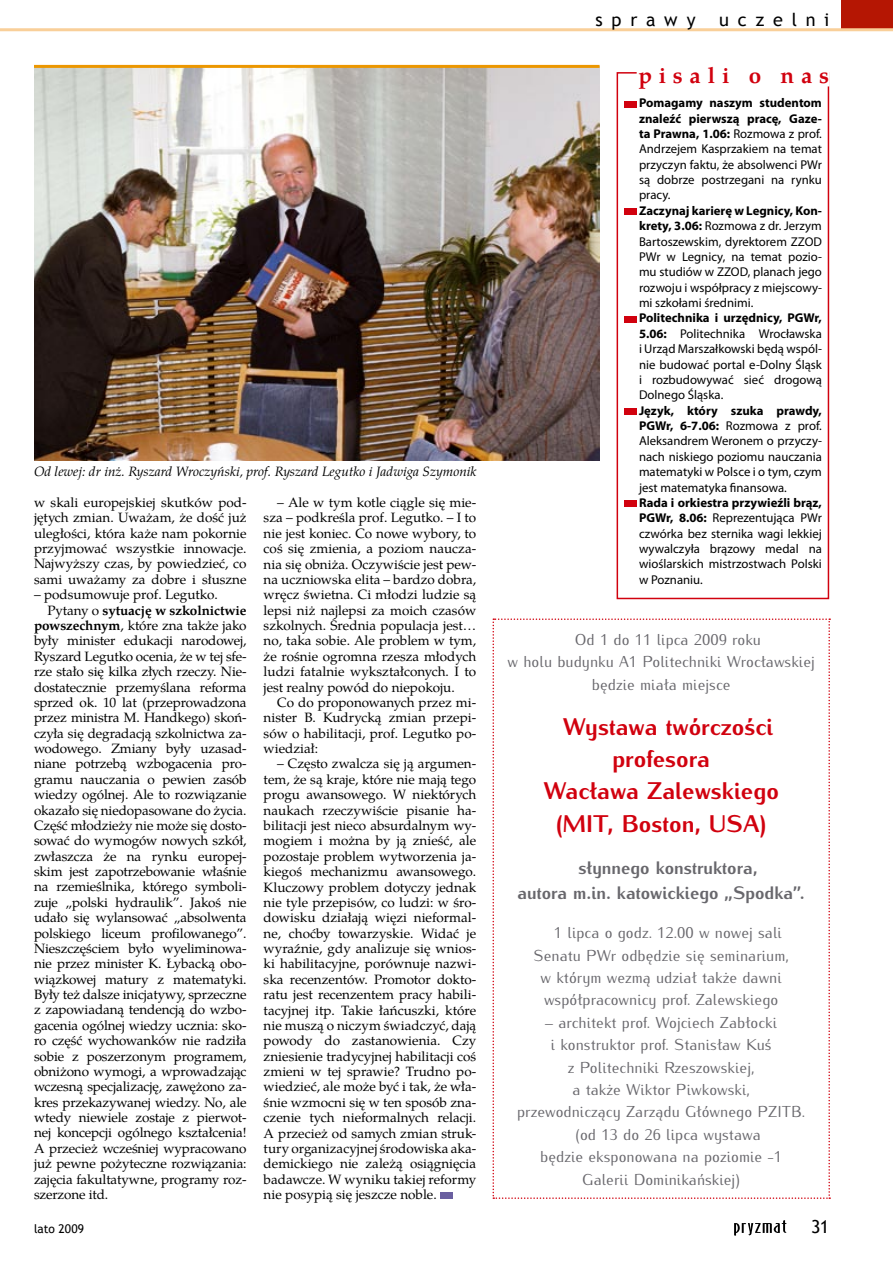
<style>
.page{position:relative;width:893px;height:1263px;background:#fff}
.page>*{position:absolute;margin:0;border:0;box-sizing:border-box;transform-origin:0 0}
.t1{font:800 24px/32.2px "Iwona";color:#d1010e;text-align:center}
.t2{font:700 22.5px "Te X Gyre Pagella";letter-spacing:.3em;color:#d1010e}
.t3{font:800 18px/25px "Iwona";color:#68676c}
.t4{font:18px "Trebuchet MS";letter-spacing:.485em;color:#000}
.t5{font:15.75px "Iwona";color:#68676c}
.t6{font:13.5px/15.5px "Te X Gyre Pagella";letter-spacing:-.01em;color:#000;text-align:justify}
.t7{font:italic 13.5px "Te X Gyre Pagella";color:#000}
.t8{font:700 13.5px "Te X Gyre Pagella";letter-spacing:-.01em;color:#000}
.t9{font:12.75px/15.5px "Myriad Pro";color:#000;text-align:justify}
.t10{font:12px "Trebuchet MS";color:#000}
.s1{font-weight:400}
.s2{font-weight:700}
</style>
<div class="page">
<div style="left:624px;top:101px;width:12px;height:6px;background:#d1010e"></div>
<div style="left:624px;top:209px;width:12px;height:6px;background:#d1010e"></div>
<div style="left:624px;top:316px;width:12px;height:6px;background:#d1010e"></div>
<div style="left:624px;top:408px;width:12px;height:7px;background:#d1010e"></div>
<div style="left:624px;top:501px;width:12px;height:6px;background:#d1010e"></div>
<div style="left:617px;top:72px;width:212px;height:527px;border:2px solid #d1010e"></div>
<div style="left:637px;top:64px;width:193px;height:22px;background:#fff"></div>
<div style="left:440px;top:1192px;width:13px;height:7px;background:#6a5fa0"></div>
<img style="left:34px;top:68px;width:566px;height:393px">
<hr style="left:34px;top:65px;width:566px;height:3px;background:#ec9700">
<svg style="left:492px;top:618px;width:338px;height:581px"></svg>
<div style="left:842px;top:0;width:51px;height:30px;background:#b51603"></div>
<hr style="left:0;top:28px;width:893px;height:3px;background:#f9cf99">
<svg style="left:734px;top:1220px;width:53px;height:16px"></svg>
<p class="t7" style="left:34px;top:461px;width:444px">Od lewej: dr inż. Ryszard Wroczyński, prof. Ryszard Legutko i Jadwiga Szymonik</p>
<p class="t6" style="left:34px;top:494px;width:214px">w skali europejskiej skutków pod&shy;jętych zmian. Uważam, że dość już uległości, która każe nam pokornie przyjmować wszystkie innowacje.<br>Najwyższy czas, by powiedzieć, co sami uważamy za dobre i słuszne</p>
<p class="t6" style="left:34px;top:586px;width:185px">– podsumowuje prof. Legutko.</p>
<p class="t8" style="left:48px;top:600px;width:201px"><span class="s1">Pytany o</span> sytuację w szkolnictwie</p>
<p class="t6" style="left:34px;top:617px;width:214px"><span class="s2">powszechnym</span>, które zna także jako</p>
<p class="t6" style="left:34px;top:632px;width:214px">były minister edukacji narodowej,</p>
<p class="t6" style="left:34px;top:647px;width:214px">Ryszard Legutko ocenia, że w tej sfe-</p>
<p class="t6" style="left:34px;top:663px;width:214px">rze stało się kilka złych rzeczy. Nie-</p>
<p class="t6" style="left:34px;top:678px;width:214px">dostatecznie przemyślana reforma</p>
<p class="t6" style="left:34px;top:694px;width:214px">sprzed ok. 10 lat (przeprowadzona</p>
<p class="t6" style="left:34px;top:709px;width:214px">przez ministra M. Handkego) skoń-</p>
<p class="t6" style="left:34px;top:724px;width:214px">czyła się degradacją szkolnictwa za-</p>
<p class="t6" style="left:34px;top:740px;width:214px">wodowego. Zmiany były uzasad-</p>
<p class="t6" style="left:34px;top:755px;width:214px">niane potrzebą wzbogacenia pro-</p>
<p class="t6" style="left:34px;top:770px;width:214px">gramu nauczania o pewien zasób</p>
<p class="t6" style="left:34px;top:786px;width:214px">wiedzy ogólnej. Ale to rozwiązanie</p>
<p class="t6" style="left:34px;top:801px;width:214px">okazało się niedopasowane do życia.</p>
<p class="t6" style="left:34px;top:817px;width:214px">Część młodzieży nie może się dosto-</p>
<p class="t6" style="left:34px;top:832px;width:214px">sować do wymogów nowych szkół,</p>
<p class="t6" style="left:34px;top:847px;width:214px">zwłaszcza że na rynku europej-</p>
<p class="t6" style="left:34px;top:863px;width:214px">skim jest zapotrzebowanie właśnie</p>
<p class="t6" style="left:34px;top:878px;width:214px">na rzemieślnika, którego symboli-</p>
<p class="t6" style="left:34px;top:893px;width:214px">zuje „polski hydraulik”. Jakoś nie</p>
<p class="t6" style="left:34px;top:909px;width:214px">udało się wylansować „absolwenta</p>
<p class="t6" style="left:34px;top:924px;width:214px">polskiego liceum profilowanego”.</p>
<p class="t6" style="left:34px;top:940px;width:214px">Nieszczęściem było wyeliminowa-</p>
<p class="t6" style="left:34px;top:955px;width:214px">nie przez minister K. Łybacką obo-</p>
<p class="t6" style="left:34px;top:970px;width:214px">wiązkowej matury z matematyki.</p>
<p class="t6" style="left:34px;top:986px;width:214px">Były też dalsze inicjatywy, sprzeczne</p>
<p class="t6" style="left:34px;top:1001px;width:214px">z zapowiadaną tendencją do wzbo-</p>
<p class="t6" style="left:34px;top:1016px;width:214px">gacenia ogólnej wiedzy ucznia: sko-</p>
<p class="t6" style="left:34px;top:1032px;width:214px">ro część wychowanków nie radziła</p>
<p class="t6" style="left:34px;top:1047px;width:214px">sobie z poszerzonym programem,</p>
<p class="t6" style="left:34px;top:1063px;width:214px">obniżono wymogi, a wprowadzając</p>
<p class="t6" style="left:34px;top:1078px;width:214px">wczesną specjalizację, zawężono za-</p>
<p class="t6" style="left:34px;top:1093px;width:214px">kres przekazywanej wiedzy. No, ale</p>
<p class="t6" style="left:34px;top:1109px;width:214px">wtedy niewiele zostaje z pierwot-</p>
<p class="t6" style="left:34px;top:1124px;width:214px">nej koncepcji ogólnego kształcenia!</p>
<p class="t6" style="left:34px;top:1139px;width:214px">A przecież wcześniej wypracowano</p>
<p class="t6" style="left:34px;top:1155px;width:214px">już pewne pożyteczne rozwiązania:</p>
<p class="t6" style="left:34px;top:1170px;width:214px">zajęcia fakultatywne, programy roz-</p>
<p class="t6" style="left:34px;top:1186px;width:76px">szerzone itd.</p>
<p class="t10" style="left:34px;top:1221px;width:52px">lato 2009</p>
<p class="t6" style="left:264px;top:494px;width:214px;text-indent:14px">– Ale w tym kotle ciągle się mie&shy;sza – podkreśla prof. Legutko. – I to nie jest koniec. Co nowe wybory, to coś się zmienia, a poziom naucza&shy;nia się obniża. Oczywiście jest pew&shy;na uczniowska elita – bardzo dobra, wręcz świetna. Ci młodzi ludzie są lepsi niż najlepsi za moich czasów szkolnych. Średnia populacja jest… no, taka sobie. Ale problem w tym, że rośnie ogromna rzesza młodych ludzi fatalnie wykształconych. I to jest realny powód do niepokoju.</p>
<p class="t6" style="left:264px;top:694px;width:214px;text-indent:14px">Co do proponowanych przez mi&shy;nister B. Kudrycką zmian przepi&shy;sów o habilitacji, prof. Legutko po&shy;wiedział:</p>
<p class="t6" style="left:264px;top:755px;width:214px;text-indent:14px">– Często zwalcza się ją argumen&shy;tem, że są kraje, które nie mają tego progu awansowego. W niektórych naukach rzeczywiście pisanie ha&shy;bilitacji jest nieco absurdalnym wy&shy;mogiem i można by ją znieść, ale pozostaje problem wytworzenia ja&shy;kiegoś mechanizmu awansowego.<br>Kluczowy problem dotyczy jednak nie tyle przepisów, co ludzi: w śro&shy;dowisku działają więzi nieformal&shy;ne, choćby towarzyskie. Widać je wyraźnie, gdy analizuje się wnios&shy;ki habilitacyjne, porównuje nazwi&shy;ska recenzentów. Promotor dokto&shy;ratu jest recenzentem pracy habili&shy;tacyjnej itp. Takie łańcuszki, które nie muszą o niczym świadczyć, dają powody do zastanowienia. Czy zniesienie tradycyjnej habilitacji coś zmieni w tej sprawie? Trudno po&shy;wiedzieć, ale może być i tak, że wła&shy;śnie wzmocni się w ten sposób zna&shy;czenie tych nieformalnych relacji.<br>A przecież od samych zmian struk&shy;tury organizacyjnej środowiska aka&shy;demickiego nie zależą osiągnięcia badawcze. W wyniku takiej reformy nie posypią się jeszcze noble.</p>
<h3 class="t4" style="left:595px;top:9px;width:102px">sprawy</h3>
<h3 class="t4" style="left:719px;top:9px;width:111px">uczelni</h3>
<h2 class="t2" style="left:638px;top:58px;width:192px">pisali o nas</h2>
<p class="t9" style="left:639px;top:95px;width:184px"><span class="s2">Pomagamy naszym studentom znaleźć pierwszą pracę, Gaze&shy;ta Prawna, 1.06:</span> Rozmowa z prof.<br>Andrzejem Kasprzakiem na temat przyczyn faktu, że absolwenci PWr są dobrze postrzegani na rynku pracy.</p>
<p class="t9" style="left:639px;top:203px;width:184px"><span class="s2">Zaczynaj karierę w Legnicy, Kon&shy;krety, 3.06:</span> Rozmowa z dr. Jerzym Bartoszewskim, dyrektorem ZZOD PWr w Legnicy, na temat pozio&shy;mu studiów w ZZOD, planach jego rozwoju i współpracy z miejscowy&shy;mi szkołami średnimi.</p>
<p class="t9" style="left:639px;top:310px;width:184px"><span class="s2">Politechnika i urzędnicy, PGWr, 5.06:</span> Politechnika Wrocławska i Urząd Marszałkowski będą wspól&shy;nie budować portal e-Dolny Śląsk i rozbudowywać sieć drogową Dolnego Śląska.</p>
<p class="t9" style="left:639px;top:402px;width:184px"><span class="s2">Język, który szuka prawdy, PGWr, 6-7.06:</span> Rozmowa z prof.<br>Aleksandrem Weronem o przyczy&shy;nach niskiego poziomu nauczania matematyki w Polsce i o tym, czym jest matematyka finansowa.</p>
<p class="t9" style="left:639px;top:495px;width:184px"><span class="s2">Rada i orkiestra przywieźli brąz, PGWr, 8.06:</span> Reprezentująca PWr czwórka bez sternika wagi lekkiej wywalczyła brązowy medal na wioślarskich mistrzostwach Polski w Poznaniu.</p>
<p class="t5" style="left:575px;top:627px;width:188px">Od 1 do 11 lipca 2009 roku</p>
<p class="t5" style="left:508px;top:650px;width:309px">w holu budynku A1 Politechniki Wrocławskiej</p>
<p class="t5" style="left:592px;top:672px;width:140px">będzie miała miejsce</p>
<h1 class="t1" style="left:543px;top:709px;width:237px">Wystawa twórczości profesora<br>Wacława Zalewskiego (MIT, Boston, USA)</h1>
<h3 class="t3" style="left:518px;top:854px;width:289px;text-indent:61px">słynnego konstruktora, autora m.in. katowickiego „Spodka”.</h3>
<p class="t5" style="left:554px;top:921px;width:230px">1 lipca o godz. 12.00 w nowej sali</p>
<p class="t5" style="left:534px;top:943px;width:257px">Senatu PWr odbędzie się seminarium,</p>
<p class="t5" style="left:541px;top:965px;width:243px">w którym wezmą udział także dawni</p>
<p class="t5" style="left:544px;top:988px;width:236px">współpracownicy prof. Zalewskiego</p>
<p class="t5" style="left:545px;top:1010px;width:233px">– architekt prof. Wojciech Zabłocki</p>
<p class="t5" style="left:551px;top:1033px;width:222px">i konstruktor prof. Stanisław Kuś</p>
<p class="t5" style="left:568px;top:1055px;width:188px">z Politechniki Rzeszowskiej,</p>
<p class="t5" style="left:572px;top:1077px;width:179px">a także Wiktor Piwkowski,</p>
<p class="t5" style="left:517px;top:1100px;width:290px">przewodniczący Zarządu Głównego PZITB.</p>
<p class="t5" style="left:575px;top:1122px;width:187px">(od 13 do 26 lipca wystawa</p>
<p class="t5" style="left:540px;top:1145px;width:243px">będzie eksponowana na poziomie -1</p>
<p class="t5" style="left:582px;top:1167px;width:159px">Galerii Dominikańskiej)</p>
<h3 class="t4" style="left:811px;top:1216px;width:19px">31</h3>
</div>
